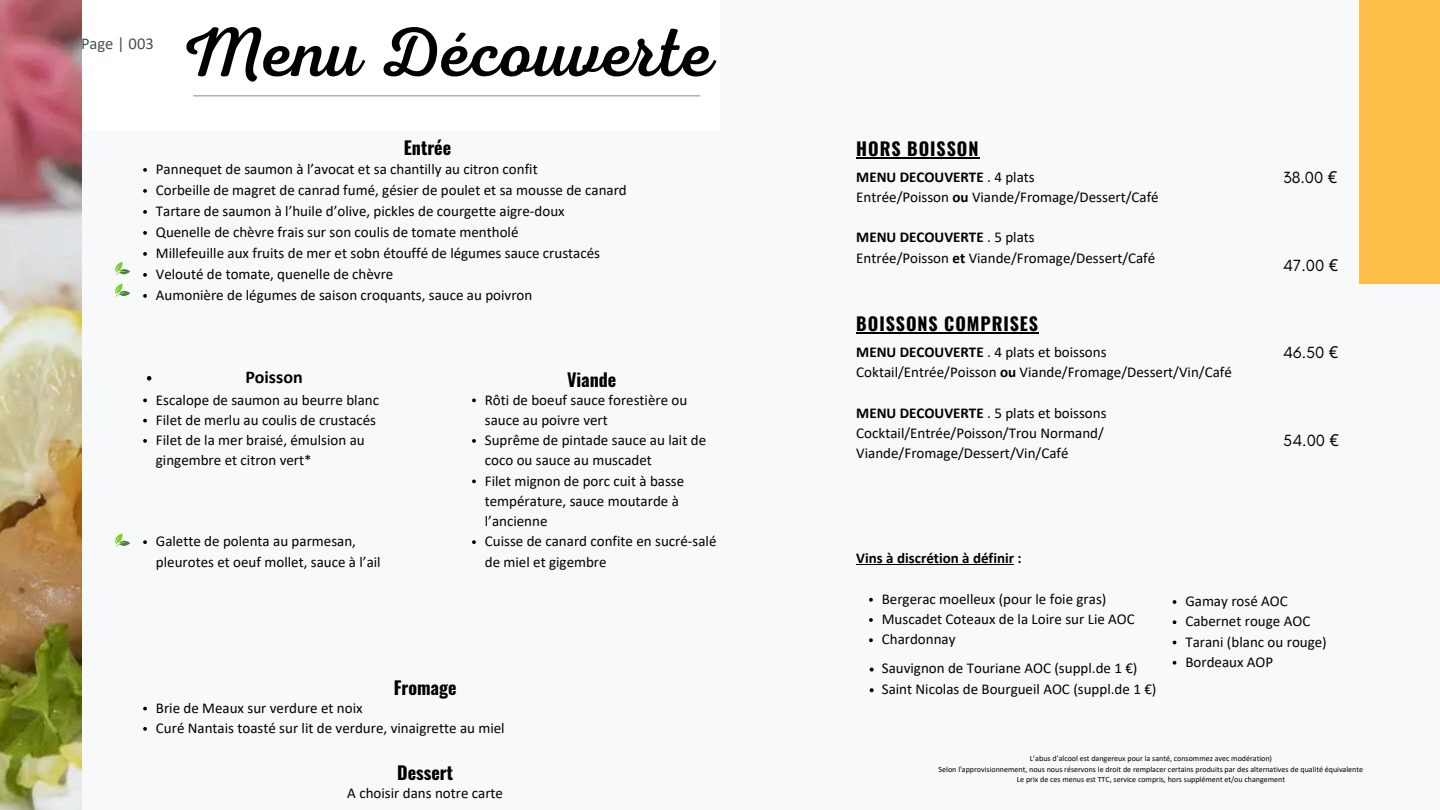
<style>
.page{position:relative;width:1440px;height:810px;background:#f8f9fa}
.page>*{position:absolute;margin:0;border:0;box-sizing:border-box;transform-origin:0 0}
.t1{font:70px "Nexa Script";color:#000}
.t2{font:700 18px "Oswald";letter-spacing:.05em;color:#000}
.t3{font:700 18px "Oswald";color:#000}
.t4{font:700 18px "Calibri";color:#000}
.t5{font:16.6px "Calibri";color:#495057}
.t6{font:16.5px "Glacial Indifference";color:#000}
.t7{font:15px/20.2px "Calibri";color:#000}
.t8{font:700 15px "Calibri";color:#000}
.t9{font:8px/10.7px "Calibri";color:#000;text-align:center}
.s1{font-weight:700}
.s2{font-family:"Noto Sans"}
</style>
<div class="page">
<div style="left:0;top:0;width:720px;height:130px;background:#fff"></div>
<hr style="left:193px;top:95px;width:507px;height:2px;background:#b1b1b1">
<div style="left:1359px;top:0;width:81px;height:284px;background:#fcbf49"></div>
<img style="left:0;top:0;width:81px;height:810px">
<svg style="left:147px;top:376px;width:4px;height:5px"></svg>
<svg style="left:143px;top:399px;width:4px;height:3px"></svg>
<svg style="left:143px;top:419px;width:4px;height:4px"></svg>
<svg style="left:143px;top:439px;width:4px;height:4px"></svg>
<svg style="left:143px;top:540px;width:4px;height:4px"></svg>
<svg style="left:143px;top:168px;width:4px;height:4px"></svg>
<svg style="left:143px;top:189px;width:4px;height:4px"></svg>
<svg style="left:143px;top:210px;width:4px;height:4px"></svg>
<svg style="left:143px;top:231px;width:4px;height:4px"></svg>
<svg style="left:143px;top:252px;width:4px;height:4px"></svg>
<svg style="left:143px;top:273px;width:4px;height:4px"></svg>
<svg style="left:143px;top:294px;width:4px;height:4px"></svg>
<svg style="left:472px;top:399px;width:4px;height:3px"></svg>
<svg style="left:472px;top:439px;width:4px;height:4px"></svg>
<svg style="left:472px;top:480px;width:4px;height:3px"></svg>
<svg style="left:472px;top:540px;width:4px;height:4px"></svg>
<svg style="left:143px;top:707px;width:4px;height:3px"></svg>
<svg style="left:143px;top:727px;width:4px;height:4px"></svg>
<hr style="left:856px;top:157px;width:123px;height:2px;background:#000">
<hr style="left:856px;top:333px;width:183px;height:1px;background:#000">
<hr style="left:856px;top:564px;width:158px;height:1px;background:#000">
<svg style="left:869px;top:598px;width:4px;height:4px"></svg>
<svg style="left:869px;top:618px;width:4px;height:4px"></svg>
<svg style="left:869px;top:638px;width:4px;height:4px"></svg>
<svg style="left:1173px;top:600px;width:3px;height:4px"></svg>
<svg style="left:1173px;top:620px;width:3px;height:4px"></svg>
<svg style="left:1173px;top:661px;width:3px;height:4px"></svg>
<svg style="left:870px;top:668px;width:4px;height:4px"></svg>
<svg style="left:870px;top:688px;width:4px;height:4px"></svg>
<svg style="left:115px;top:284px;width:15px;height:13px"></svg>
<svg style="left:115px;top:262px;width:15px;height:14px"></svg>
<svg style="left:115px;top:533px;width:15px;height:14px"></svg>
<p class="t5" style="left:81px;top:36px;width:74px">Page | 003</p>
<h1 class="t1" style="left:180px;top:12px;width:535px">Menu Découverte</h1>
<p class="t2" style="left:404px;top:134px;width:49px">Entrée</p>
<p class="t7" style="left:156px;top:160px;width:472px;line-height:21px">Pannequet de saumon à l’avocat et sa chantilly au citron confit<br>Corbeille de magret de canrad fumé, gésier de poulet et sa mousse de canard Tartare de saumon à l’huile d’olive, pickles de courgette aigre-doux<br>Quenelle de chèvre frais sur son coulis de tomate mentholé<br>Millefeuille aux fruits de mer et sobn étouffé de légumes sauce crustacés Velouté de tomate, quenelle de chèvre<br>Aumonière de légumes de saison croquants, sauce au poivron</p>
<p class="t4" style="left:245px;top:369px;width:59px">Poisson</p>
<p class="t7" style="left:156px;top:391px;width:225px">Escalope de saumon au beurre blanc<br>Filet de merlu au coulis de crustacés<br>Filet de la mer braisé, émulsion au gingembre et citron vert*</p>
<p class="t7" style="left:156px;top:532px;width:226px">Galette de polenta au parmesan, pleurotes et oeuf mollet, sauce à l’ail</p>
<p class="t2" style="left:567px;top:365px;width:51px">Viande</p>
<p class="t7" style="left:485px;top:391px;width:233px">Rôti de boeuf sauce forestière ou sauce au poivre vert<br>Suprême de pintade sauce au lait de coco ou sauce au muscadet<br>Filet mignon de porc cuit à basse température, sauce moutarde à l’ancienne<br>Cuisse de canard confite en sucré-salé de miel et gigembre</p>
<p class="t3" style="left:394px;top:673px;width:64px">Fromage</p>
<p class="t7" style="left:156px;top:699px;width:350px">Brie de Meaux sur verdure et noix<br>Curé Nantais toasté sur lit de verdure, vinaigrette au miel</p>
<p class="t3" style="left:397px;top:759px;width:57px">Dessert</p>
<p class="t7" style="left:347px;top:784px;width:157px">A choisir dans notre carte</p>
<p class="t2" style="left:856px;top:134px;width:124px">HORS BOISSON</p>
<p class="t7" style="left:856px;top:168px;width:304px"><span class="s1">MENU DECOUVERTE</span> . 4 plats<br>Entrée/Poisson <span class="s1">ou</span> Viande/Fromage/Dessert/Café</p>
<p class="t7" style="left:856px;top:228px;width:301px"><span class="s1">MENU DECOUVERTE</span> . 5 plats<br>Entrée/Poisson <span class="s1">et</span> Viande/Fromage/Dessert/Café</p>
<p class="t2" style="left:856px;top:310px;width:183px">BOISSONS COMPRISES</p>
<p class="t7" style="left:856px;top:343px;width:377px"><span class="s1">MENU DECOUVERTE</span> . 4 plats et boissons<br>Coktail/Entrée/Poisson <span class="s1">ou</span> Viande/Fromage/Dessert/Vin/Café</p>
<p class="t7" style="left:856px;top:404px;width:252px"><span class="s1">MENU DECOUVERTE</span> . 5 plats et boissons<br>Cocktail/Entrée/Poisson/Trou Normand/<br>Viande/Fromage/Dessert/Vin/Café</p>
<p class="t6" style="left:1283px;top:167px;width:55px">38.00 <span class="s2">€</span></p>
<p class="t6" style="left:1283px;top:255px;width:56px">47.00 <span class="s2">€</span></p>
<p class="t6" style="left:1283px;top:342px;width:57px">46.50 <span class="s2">€</span></p>
<p class="t6" style="left:1283px;top:430px;width:57px">54.00 <span class="s2">€</span></p>
<p class="t8" style="left:856px;top:552px;width:167px">Vins à discrétion à définir :</p>
<p class="t7" style="left:882px;top:590px;width:255px">Bergerac moelleux (pour le foie gras)<br>Muscadet Coteaux de la Loire sur Lie AOC<br>Chardonnay</p>
<p class="t7" style="left:1185px;top:592px;width:143px">Gamay rosé AOC<br>Cabernet rouge AOC<br>Tarani (blanc ou rouge)<br>Bordeaux AOP</p>
<p class="t7" style="left:882px;top:659px;width:276px;line-height:20.7px">Sauvignon de Touriane AOC (suppl.de 1 €)<br>Saint Nicolas de Bourgueil AOC (suppl.de 1 €)</p>
<p class="t9" style="left:939px;top:754px;width:426px">L’abus d’alcool est dangereux pour la santé, consommez avec modération)<br>Selon l'approvisionnement, nous nous réservons le droit de remplacer certains produits par des alternatives de qualité équivalente<br>Le prix de ces menus est TTC, service compris, hors supplément et/ou changement</p>
</div>
